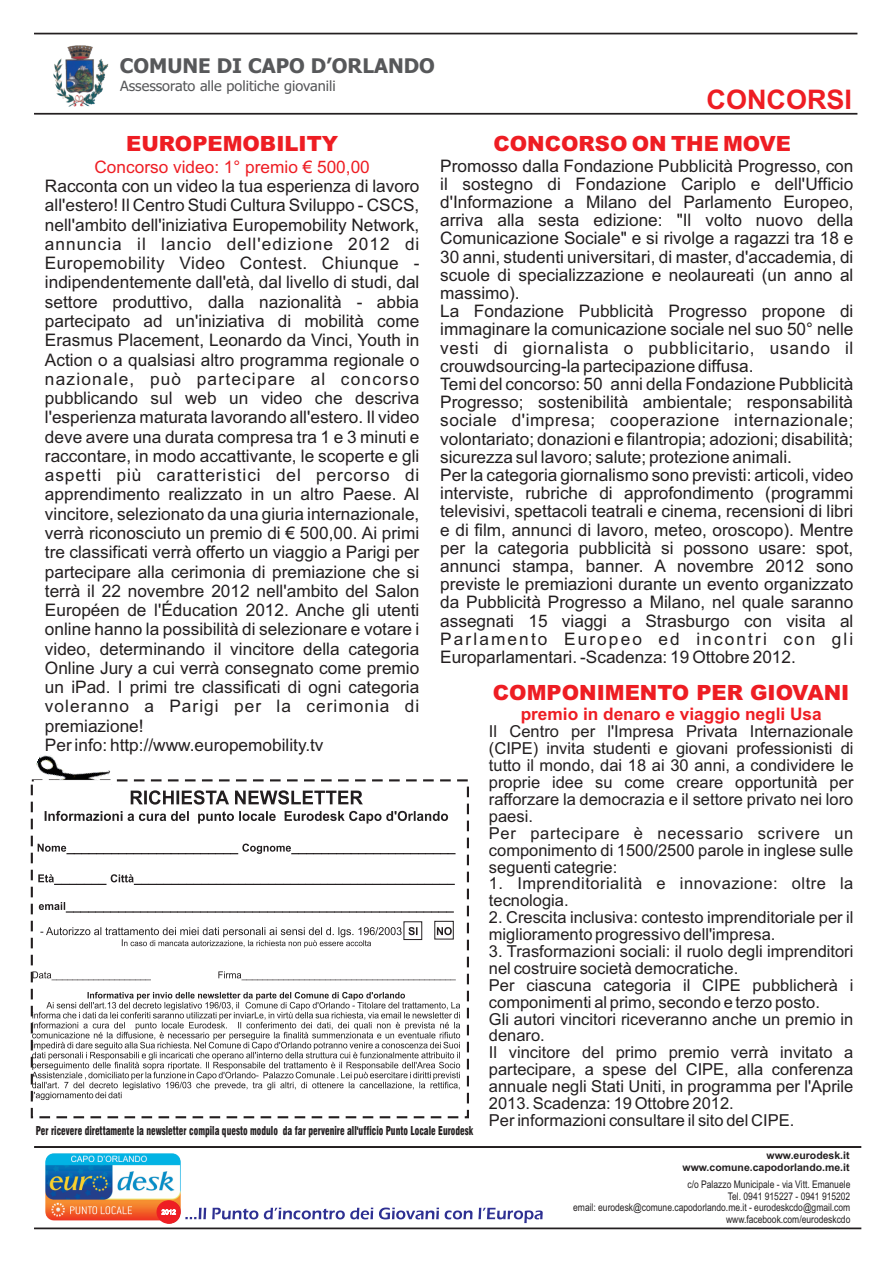
<style>
.page{position:relative;width:893px;height:1263px;background:#fff}
.page>*{position:absolute;margin:0;border:0;box-sizing:border-box;transform-origin:0 0}
.t1{font:700 27px "Arial";color:#ee1d23}
.t2{font:900 21px "Arial";color:#ee1d23}
.t3{font:900 21px "Arial";color:#ee1d23}
.t4{font:700 20.25px "Tahoma";color:#57585a}
.t5{font:17.25px/19.2px "Arial";color:#231f20}
.t6{font:700 17.25px "Arial";color:#ee1d23}
.t7{font:17.25px "Arial";color:#ee1d23}
.t8{font:16.5px/17px "Arial";color:#231f20}
.t9{font:16.5px/17px "Arial";letter-spacing:.03em;color:#231f20}
.t10{font:14.1px "Tahoma";color:#57585a}
.t11{font:900 condensed 12px "Swiss 721 BT";color:#231f20;scale:.77 1}
.t12{font:10.5px/11.7px "Arial";color:#231f20;text-align:right;scale:.81 1}
.t13{font:700 10.5px/11.7px "Arial";color:#231f20;text-align:right}
</style>
<div class="page">
<img style="left:30px;top:755px;width:81px;height:74px">
<svg style="left:32px;top:779px;width:428px;height:321px"></svg>
<div style="left:403px;top:921px;width:19px;height:19px;border:1px solid #231f20"></div>
<div style="left:434px;top:921px;width:20px;height:18px;border:1px solid #231f20"></div>
<div style="left:34px;top:113px;width:823px;height:2px;border:1px solid #231f20"></div>
<div style="left:34px;top:33px;width:823px;height:1px;border:1px solid #231f20"></div>
<img style="left:53px;top:46px;width:56px;height:61px">
<div style="left:34px;top:1227px;width:827px;height:2px;border:1px solid #231f20"></div>
<div style="left:34px;top:1146px;width:827px;height:2px;border:1px solid #231f20"></div>
<svg style="left:185px;top:1207px;width:188px;height:12px"></svg>
<svg style="left:379px;top:1207px;width:164px;height:16px"></svg>
<img style="left:45px;top:1154px;width:135px;height:69px">
<div style="left:157px;top:1200px;width:23px;height:23px;background:#ee1d23;border:1px solid #ee1d23;border-radius:50%"></div>
<svg style="left:161px;top:1209px;width:15px;height:6px"></svg>
<p class="t4" style="left:120px;top:58px;width:317px">COMUNE DI CAPO D’ORLANDO</p>
<p class="t10" style="left:120px;top:80px;width:217px">Assessorato alle politiche giovanili</p>
<h1 class="t1" style="left:707px;top:89px;width:147px">CONCORSI</h1>
<p class="t3" style="left:493px;top:136px;width:299px">CONCORSO ON THE MOVE</p>
<p class="t5" style="left:440px;top:158px;width:415px;line-height:18.1px">Promosso dalla Fondazione Pubblicità Progresso, con il sostegno di Fondazione Cariplo e dell'Ufficio d'Informazione a Milano del Parlamento Europeo, arriva alla sesta edizione: "Il volto nuovo della Comunicazione Sociale" e si rivolge a ragazzi tra 18 e 30 anni, studenti universitari, di master, d'accademia, di scuole di specializzazione e neolaureati (un anno al massimo).<br>La Fondazione Pubblicità Progresso propone di immaginare la comunicazione sociale nel suo 50° nelle vesti di giornalista o pubblicitario, usando il crouwdsourcing-la partecipazione diffusa.<br>Temi del concorso: 50 anni della Fondazione Pubblicità Progresso; sostenibilità ambientale; responsabilità sociale d'impresa; cooperazione internazionale; volontariato; donazioni e filantropia; adozioni; disabilità; sicurezza sul lavoro; salute; protezione animali.<br>Per la categoria giornalismo sono previsti: articoli, video interviste, rubriche di approfondimento (programmi televisivi, spettacoli teatrali e cinema, recensioni di libri e di film, annunci di lavoro, meteo, oroscopo). Mentre per la categoria pubblicità si possono usare: spot, annunci stampa, banner. A novembre 2012 sono previste le premiazioni durante un evento organizzato da Pubblicità Progresso a Milano, nel quale saranno assegnati 15 viaggi a Strasburgo con visita al Parlamento Europeo ed incontri con gli Europarlamentari. -Scadenza: 19 Ottobre 2012.</p>
<p class="t2" style="left:126px;top:136px;width:213px">EUROPEMOBILITY</p>
<p class="t7" style="left:94px;top:160px;width:277px">Concorso video: 1° premio € 500,00</p>
<p class="t5" style="left:45px;top:178px;width:376px">Racconta con un video la tua esperienza di lavoro all'estero! Il Centro Studi Cultura Sviluppo - CSCS, nell'ambito dell'iniziativa Europemobility Network, annuncia il lancio dell'edizione 2012 di Europemobility Video Contest. Chiunque - indipendentemente dall'età, dal livello di studi, dal settore produttivo, dalla nazionalità - abbia partecipato ad un'iniziativa di mobilità come Erasmus Placement, Leonardo da Vinci, Youth in Action o a qualsiasi altro programma regionale o nazionale, può partecipare al concorso pubblicando sul web un video che descriva l'esperienza maturata lavorando all'estero. Il video deve avere una durata compresa tra 1 e 3 minuti e raccontare, in modo accattivante, le scoperte e gli aspetti più caratteristici del percorso di apprendimento realizzato in un altro Paese. Al vincitore, selezionato da una giuria internazionale, verrà riconosciuto un premio di € 500,00. Ai primi tre classificati verrà offerto un viaggio a Parigi per partecipare alla cerimonia di premiazione che si terrà il 22 novembre 2012 nell'ambito del Salon Européen de l'Éducation 2012. Anche gli utenti online hanno la possibilità di selezionare e votare i video, determinando il vincitore della categoria Online Jury a cui verrà consegnato come premio un iPad. I primi tre classificati di ogni categoria voleranno a Parigi per la cerimonia di premiazione!<br>Per info: http://www.europemobility.tv</p>
<p class="t2" style="left:493px;top:685px;width:358px">COMPONIMENTO PER GIOVANI</p>
<p class="t6" style="left:521px;top:708px;width:303px">premio in denaro e viaggio negli Usa</p>
<p class="t8" style="left:489px;top:725px;width:366px">Il Centro per l'Impresa Privata Internazionale (CIPE) invita studenti e giovani professionisti di tutto il mondo, dai 18 ai 30 anni, a condividere le proprie idee su come creare opportunità per rafforzare la democrazia e il settore privato nei loro paesi.<br>Per partecipare è necessario scrivere un componimento di 1500/2500 parole in inglese sulle seguenti categrie:</p>
<p class="t9" style="left:489px;top:877px;width:366px">1. Imprenditorialità e innovazione: oltre la tecnologia.</p>
<p class="t8" style="left:489px;top:910px;width:366px">2. Crescita inclusiva: contesto imprenditoriale per il miglioramento progressivo dell'impresa.</p>
<p class="t8" style="left:489px;top:944px;width:366px">3. Trasformazioni sociali: il ruolo degli imprenditori nel costruire società democratiche.<br>Per ciascuna categoria il CIPE pubblicherà i componimenti al primo, secondo e terzo posto.<br>Gli autori vincitori riceveranno anche un premio in denaro.<br>Il vincitore del primo premio verrà invitato a partecipare, a spese del CIPE, alla conferenza annuale negli Stati Uniti, in programma per l'Aprile 2013. Scadenza: 19 Ottobre 2012.<br>Per informazioni consultare il sito del CIPE.</p>
<p class="t11" style="left:36px;top:1126px;width:570px">Per ricevere direttamente la newsletter compila questo modulo da far pervenire all'ufficio Punto Locale Eurodesk</p>
<p class="t13" style="left:682px;top:1150px;width:169px">www.eurodesk.it www.comune.capodorlando.me.it</p>
<p class="t12" style="left:573px;top:1179px;width:344px">c/o Palazzo Municipale - via Vitt. Emanuele<br>Tel. 0941 915227 - 0941 915202<br>email: eurodesk@comune.capodorlando.me.it - eurodeskcdo@gmail.com www.facebook.com/eurodeskcdo</p>
</div>
